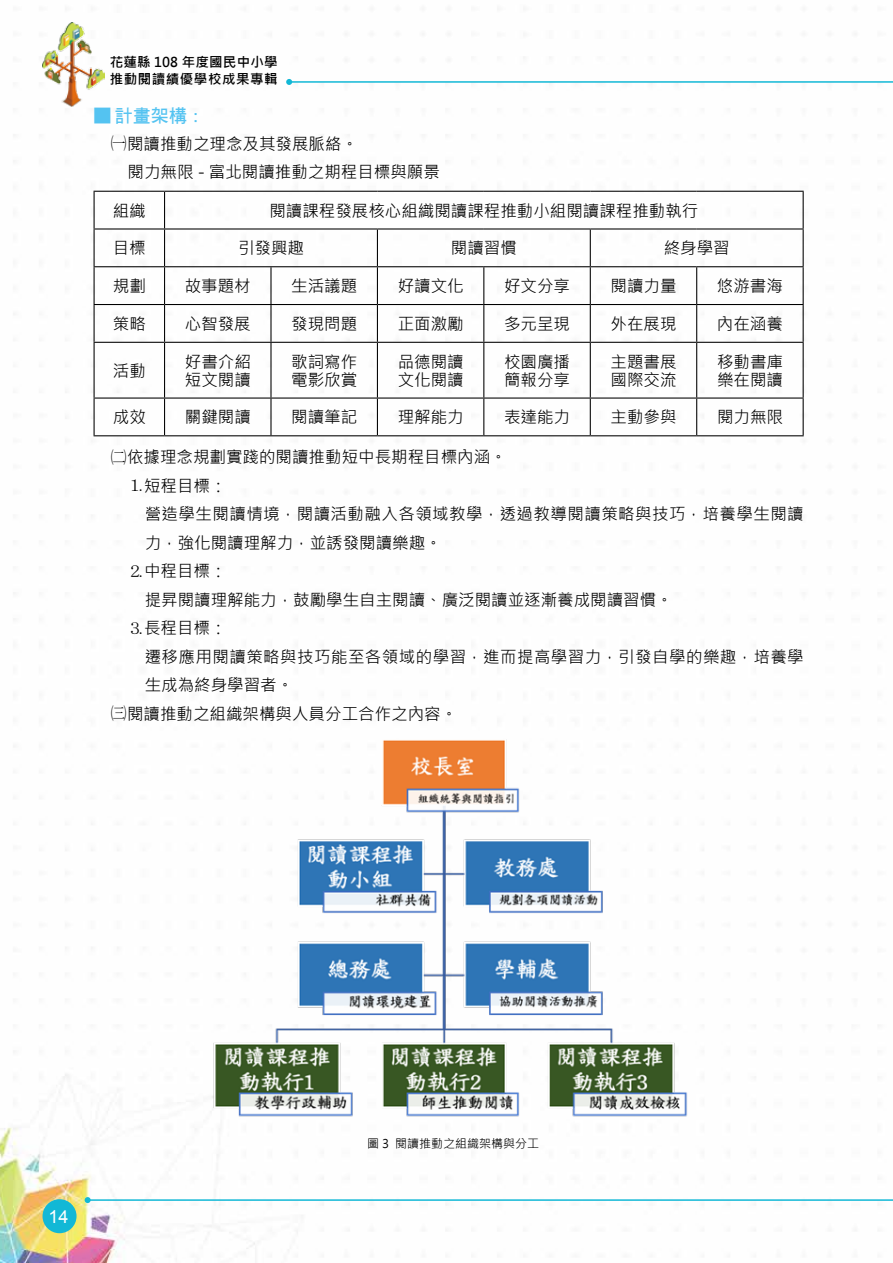
<style>
.page{position:relative;width:893px;height:1263px;background:#fff}
.page>*{position:absolute;margin:0;border:0;box-sizing:border-box;transform-origin:0 0}
.t1{font:18px "DF Hei Bd HK BF";color:#54c3f1}
.t2{font:18px "Arial";color:#fff}
.t3{font:16.5px/18px "Microsoft Jheng Hei";color:#000}
.t4{font:16.5px "Microsoft Jheng Hei";letter-spacing:.025em;color:#000}
.t5{font:700 13.5px/16.2px "Microsoft Jheng Hei";letter-spacing:.04em;color:#000}
.t6{font:12px "Microsoft Jheng Hei";color:#000}
.s1{font-family:"DF Hei Bd HKP BF"}
.s2{font-family:"MS Mincho"}
</style>
<div class="page">
<img style="left:0;top:22px;width:804px;height:1241px">
<div style="left:43px;top:1199px;width:34px;height:34px;background:#12b8d6;border-radius:50%"></div>
<hr style="left:289px;top:81px;width:604px;height:2px;background:#12b8d6">
<svg style="left:286px;top:79px;width:6px;height:6px"></svg>
<hr style="left:88px;top:1199px;width:805px;height:2px;background:#12b8d6">
<svg style="left:85px;top:1197px;width:6px;height:6px"></svg>
<img style="left:43px;top:23px;width:61px;height:83px">
<hr style="left:94px;top:191px;width:71px;height:1px;background:#000">
<hr style="left:94px;top:192px;width:1px;height:36px;background:#000">
<hr style="left:165px;top:191px;width:106px;height:1px;background:#000">
<hr style="left:164px;top:192px;width:1px;height:36px;background:#000">
<hr style="left:271px;top:191px;width:106px;height:1px;background:#000">
<hr style="left:377px;top:191px;width:107px;height:1px;background:#000">
<hr style="left:484px;top:191px;width:106px;height:1px;background:#000">
<hr style="left:590px;top:191px;width:107px;height:1px;background:#000">
<hr style="left:697px;top:191px;width:107px;height:1px;background:#000">
<hr style="left:803px;top:192px;width:1px;height:36px;background:#000">
<hr style="left:94px;top:228px;width:71px;height:2px;background:#000">
<hr style="left:94px;top:229px;width:1px;height:37px;background:#000">
<hr style="left:165px;top:228px;width:106px;height:2px;background:#000">
<hr style="left:164px;top:229px;width:1px;height:37px;background:#000">
<hr style="left:271px;top:228px;width:106px;height:2px;background:#000">
<hr style="left:377px;top:228px;width:107px;height:2px;background:#000">
<hr style="left:377px;top:229px;width:1px;height:37px;background:#000">
<hr style="left:484px;top:228px;width:106px;height:2px;background:#000">
<hr style="left:590px;top:228px;width:107px;height:2px;background:#000">
<hr style="left:590px;top:229px;width:1px;height:37px;background:#000">
<hr style="left:697px;top:228px;width:107px;height:2px;background:#000">
<hr style="left:803px;top:229px;width:1px;height:37px;background:#000">
<hr style="left:94px;top:266px;width:71px;height:1px;background:#000">
<hr style="left:94px;top:267px;width:1px;height:37px;background:#000">
<hr style="left:165px;top:266px;width:106px;height:1px;background:#000">
<hr style="left:164px;top:267px;width:1px;height:37px;background:#000">
<hr style="left:271px;top:266px;width:106px;height:1px;background:#000">
<hr style="left:270px;top:267px;width:2px;height:37px;background:#000">
<hr style="left:377px;top:266px;width:107px;height:1px;background:#000">
<hr style="left:377px;top:267px;width:1px;height:37px;background:#000">
<hr style="left:484px;top:266px;width:106px;height:1px;background:#000">
<hr style="left:483px;top:267px;width:1px;height:37px;background:#000">
<hr style="left:590px;top:266px;width:107px;height:1px;background:#000">
<hr style="left:590px;top:267px;width:1px;height:37px;background:#000">
<hr style="left:697px;top:266px;width:107px;height:1px;background:#000">
<hr style="left:696px;top:267px;width:1px;height:37px;background:#000">
<hr style="left:803px;top:267px;width:1px;height:37px;background:#000">
<hr style="left:94px;top:304px;width:71px;height:1px;background:#000">
<hr style="left:94px;top:305px;width:1px;height:37px;background:#000">
<hr style="left:165px;top:304px;width:106px;height:1px;background:#000">
<hr style="left:164px;top:305px;width:1px;height:37px;background:#000">
<hr style="left:271px;top:304px;width:106px;height:1px;background:#000">
<hr style="left:270px;top:305px;width:2px;height:37px;background:#000">
<hr style="left:377px;top:304px;width:107px;height:1px;background:#000">
<hr style="left:377px;top:305px;width:1px;height:37px;background:#000">
<hr style="left:484px;top:304px;width:106px;height:1px;background:#000">
<hr style="left:483px;top:305px;width:1px;height:37px;background:#000">
<hr style="left:590px;top:304px;width:107px;height:1px;background:#000">
<hr style="left:590px;top:305px;width:1px;height:37px;background:#000">
<hr style="left:697px;top:304px;width:107px;height:1px;background:#000">
<hr style="left:696px;top:305px;width:1px;height:37px;background:#000">
<hr style="left:803px;top:305px;width:1px;height:37px;background:#000">
<hr style="left:94px;top:342px;width:71px;height:1px;background:#000">
<hr style="left:94px;top:343px;width:1px;height:54px;background:#000">
<hr style="left:165px;top:342px;width:106px;height:1px;background:#000">
<hr style="left:164px;top:343px;width:1px;height:54px;background:#000">
<hr style="left:271px;top:342px;width:106px;height:1px;background:#000">
<hr style="left:270px;top:343px;width:2px;height:54px;background:#000">
<hr style="left:377px;top:342px;width:107px;height:1px;background:#000">
<hr style="left:377px;top:343px;width:1px;height:54px;background:#000">
<hr style="left:484px;top:342px;width:106px;height:1px;background:#000">
<hr style="left:483px;top:343px;width:1px;height:54px;background:#000">
<hr style="left:590px;top:342px;width:107px;height:1px;background:#000">
<hr style="left:590px;top:343px;width:1px;height:54px;background:#000">
<hr style="left:697px;top:342px;width:107px;height:1px;background:#000">
<hr style="left:696px;top:343px;width:1px;height:54px;background:#000">
<hr style="left:803px;top:343px;width:1px;height:54px;background:#000">
<hr style="left:94px;top:397px;width:71px;height:2px;background:#000">
<hr style="left:94px;top:399px;width:1px;height:36px;background:#000">
<hr style="left:165px;top:397px;width:106px;height:2px;background:#000">
<hr style="left:164px;top:399px;width:1px;height:36px;background:#000">
<hr style="left:271px;top:397px;width:106px;height:2px;background:#000">
<hr style="left:270px;top:399px;width:2px;height:36px;background:#000">
<hr style="left:377px;top:397px;width:107px;height:2px;background:#000">
<hr style="left:377px;top:399px;width:1px;height:36px;background:#000">
<hr style="left:484px;top:397px;width:106px;height:2px;background:#000">
<hr style="left:483px;top:399px;width:1px;height:36px;background:#000">
<hr style="left:590px;top:397px;width:107px;height:2px;background:#000">
<hr style="left:590px;top:399px;width:1px;height:36px;background:#000">
<hr style="left:697px;top:397px;width:107px;height:2px;background:#000">
<hr style="left:696px;top:399px;width:1px;height:36px;background:#000">
<hr style="left:803px;top:399px;width:1px;height:36px;background:#000">
<hr style="left:94px;top:435px;width:71px;height:1px;background:#000">
<hr style="left:165px;top:435px;width:106px;height:1px;background:#000">
<hr style="left:271px;top:435px;width:106px;height:1px;background:#000">
<hr style="left:377px;top:435px;width:107px;height:1px;background:#000">
<hr style="left:484px;top:435px;width:106px;height:1px;background:#000">
<hr style="left:590px;top:435px;width:107px;height:1px;background:#000">
<hr style="left:697px;top:435px;width:107px;height:1px;background:#000">
<img style="left:128px;top:739px;width:642px;height:381px">
<p class="t5" style="left:110px;top:54px;width:169px">花蓮縣 108 年度國民中小學推動閱讀績優學校成果專輯</p>
<p class="t1" style="left:94px;top:106px;width:108px"><span class="s1">■</span> 計畫架構 :</p>
<p class="t3" style="left:128px;top:129px;width:314px;line-height:28.5px;text-indent:-17px"><span class="s2">㈠</span>閱讀推動之理念及其發展脈絡。<br>閱力無限 - 富北閱讀推動之期程目標與願景</p>
<p class="t3" style="left:113px;top:201px;width:34px">組織</p>
<p class="t3" style="left:269px;top:201px;width:431px">閱讀課程發展核心組織閱讀課程推動小組閱讀課程推動執行</p>
<p class="t3" style="left:113px;top:239px;width:34px">目標</p>
<p class="t3" style="left:238px;top:239px;width:67px">引發興趣</p>
<p class="t3" style="left:451px;top:239px;width:67px">閱讀習慣</p>
<p class="t3" style="left:664px;top:239px;width:67px">終身學習</p>
<p class="t3" style="left:113px;top:277px;width:34px">規劃</p>
<p class="t3" style="left:185px;top:277px;width:67px">故事題材</p>
<p class="t3" style="left:291px;top:277px;width:67px">生活議題</p>
<p class="t3" style="left:398px;top:277px;width:67px">好讀文化</p>
<p class="t3" style="left:504px;top:277px;width:67px">好文分享</p>
<p class="t3" style="left:610px;top:277px;width:67px">閱讀力量</p>
<p class="t3" style="left:717px;top:277px;width:67px">悠游書海</p>
<p class="t3" style="left:113px;top:315px;width:34px">策略</p>
<p class="t3" style="left:185px;top:315px;width:67px">心智發展</p>
<p class="t3" style="left:291px;top:315px;width:67px">發現問題</p>
<p class="t3" style="left:398px;top:315px;width:67px">正面激勵</p>
<p class="t3" style="left:504px;top:315px;width:67px">多元呈現</p>
<p class="t3" style="left:611px;top:315px;width:67px">外在展現</p>
<p class="t3" style="left:717px;top:315px;width:68px">內在涵養</p>
<p class="t3" style="left:113px;top:361px;width:34px">活動</p>
<p class="t3" style="left:185px;top:353px;width:67px">好書介紹短文閱讀</p>
<p class="t3" style="left:291px;top:353px;width:67px">歌詞寫作電影欣賞</p>
<p class="t3" style="left:398px;top:353px;width:67px">品德閱讀文化閱讀</p>
<p class="t3" style="left:504px;top:353px;width:67px">校園廣播簡報分享</p>
<p class="t3" style="left:611px;top:353px;width:67px">主題書展國際交流</p>
<p class="t3" style="left:717px;top:353px;width:68px">移動書庫樂在閱讀</p>
<p class="t3" style="left:113px;top:408px;width:34px">成效</p>
<p class="t3" style="left:185px;top:408px;width:67px">關鍵閱讀</p>
<p class="t3" style="left:291px;top:408px;width:67px">閱讀筆記</p>
<p class="t3" style="left:398px;top:408px;width:67px">理解能力</p>
<p class="t3" style="left:504px;top:408px;width:67px">表達能力</p>
<p class="t3" style="left:611px;top:408px;width:67px">主動參與</p>
<p class="t3" style="left:717px;top:408px;width:67px">閱力無限</p>
<p class="t3" style="left:128px;top:443px;width:380px;line-height:28.5px;text-indent:-17px"><span class="s2">㈡</span>依據理念規劃實踐的閱讀推動短中長期程目標內涵。<br><span class="s2">⒈</span>短程目標：</p>
<p class="t4" style="left:145px;top:504px;width:661px">營造學生閱讀情境，閱讀活動融入各領域教學，透過教導閱讀策略與技巧，培養學生閱讀</p>
<p class="t3" style="left:145px;top:533px;width:298px">力，強化閱讀理解力，並誘發閱讀樂趣。</p>
<p class="t3" style="left:128px;top:562px;width:100px"><span class="s2">⒉</span>中程目標：</p>
<p class="t3" style="left:145px;top:590px;width:529px">提昇閱讀理解能力，鼓勵學生自主閱讀、廣泛閱讀並逐漸養成閱讀習慣。</p>
<p class="t3" style="left:128px;top:619px;width:100px"><span class="s2">⒊</span>長程目標：</p>
<p class="t4" style="left:145px;top:646px;width:661px">遷移應用閱讀策略與技巧能至各領域的學習，進而提高學習力，引發自學的樂趣，培養學</p>
<p class="t3" style="left:145px;top:676px;width:150px">生成為終身學習者。</p>
<p class="t3" style="left:111px;top:704px;width:348px"><span class="s2">㈢</span>閱讀推動之組織架構與人員分工合作之內容。</p>
<p class="t2" style="left:48px;top:1204px;width:22px">14</p>
<p class="t6" style="left:367px;top:1136px;width:173px">圖 3 閱讀推動之組織架構與分工</p>
</div>
